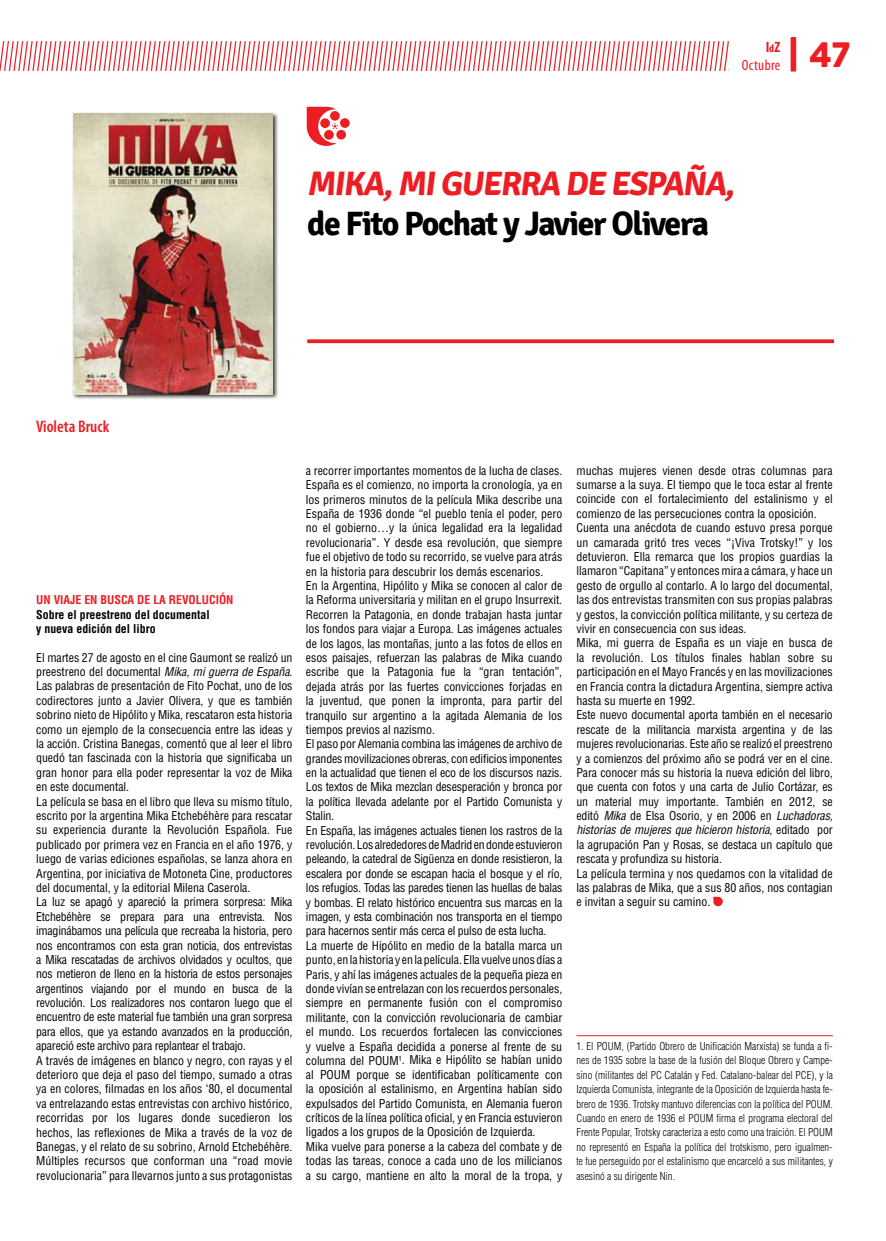
<style>
.page{position:relative;width:886px;height:1241px;background:#fff}
.page>*{position:absolute;margin:0;border:0;box-sizing:border-box;transform-origin:0 0}
.t1{font:37.5px "Archive";color:#ed1d24}
.t2{font:700 33.75px "Signika";letter-spacing:-.04em;color:#000}
.t3{font:700 33.75px "Signika";color:#ed1d24}
.t4{font:600 condensed 16.88px "Myriad Pro";color:#ed1d24}
.t5{font:condensed 15px/18px "Myriad Pro";letter-spacing:.025em;color:#ed1d24;text-align:right}
.t6{font:condensed 11.88px/14.4px "Helvetica LT Std";letter-spacing:-.005em;color:#000}
.t7{font:700 condensed 11.88px/14.4px "Helvetica LT Std";color:#000}
.t8{font:700 condensed 11.88px "Helvetica LT Std";color:#ed1d24}
.t9{font:300 condensed 10.62px/14.4px "Helvetica LT Std";color:#000;text-align:justify}
.s1{font-weight:700}
.s2{font-weight:700;font-size:11.25px}
.s3{font-family:"Signika";font-weight:700}
.s4{font-style:italic}
</style>
<div class="page">
<svg style="left:0;top:41px;width:729px;height:30px"></svg>
<svg style="left:307px;top:339px;width:527px;height:4px;background:#ee3238"></svg>
<hr style="left:576px;top:1035px;width:257px;height:1px;background:#ed1d24">
<svg style="left:713px;top:896px;width:10px;height:10px"></svg>
<div style="left:72px;top:112px;width:207px;height:288px;background:#000;opacity:.75"></div>
<img style="left:74px;top:113px;width:198px;height:281px">
<svg style="left:340px;top:118px;width:10px;height:10px"></svg>
<svg style="left:307px;top:107px;width:39px;height:39px"></svg>
<p class="t5" style="left:742px;top:38px;width:40px"><span class="s1">I</span><span class="s2">d</span><span class="s1">Z<br></span>Octubre</p>
<h1 class="t1" style="left:788px;top:33px;width:64px"><span class="s3">|</span> 47</h1>
<h2 class="t3" style="left:307px;top:163px;width:434px">MIKA,MIGUERRA DE ESPAÑA,</h2>
<h2 class="t2" style="left:307px;top:204px;width:403px">de Fito Pochat y Javier Olivera</h2>
<h3 class="t4" style="left:36px;top:415px;width:75px">Violeta Bruck</h3>
<p class="t8" style="left:36px;top:592px;width:199px">UN VIAJE EN BUSCA DE LA REVOLUCIÓN</p>
<p class="t7" style="left:36px;top:607px;width:175px">Sobre el preestreno del documental y nueva edición del libro</p>
<p class="t6" style="left:36px;top:650px;width:258px">El martes 27 de agosto en el cine Gaumont se realizó un preestreno del documental <span class="s4">Mika, mi guerra de España</span>.<br>Las palabras de presentación de Fito Pochat, uno de los codirectores junto a Javier Olivera, y que es también sobrino nieto de Hipólito y Mika, rescataron esta historia como un ejemplo de la consecuencia entre las ideas y la acción. Cristina Banegas, comentó que al leer el libro quedó tan fascinada con la historia que significaba un gran honor para ella poder representar la voz de Mika en este documental.<br>La película se basa en el libro que lleva su mismo título, escrito por la argentina Mika Etchebéhère para rescatar su experiencia durante la Revolución Española. Fue publicado por primera vez en Francia en el año 1976, y luego de varias ediciones españolas, se lanza ahora en Argentina, por iniciativa de Motoneta Cine, productores del documental, y la editorial Milena Caserola.<br>La luz se apagó y apareció la primera sorpresa: Mika Etchebéhère se prepara para una entrevista. Nos imaginábamos una película que recreaba la historia, pero nos encontramos con esta gran noticia, dos entrevistas a Mika rescatadas de archivos olvidados y ocultos, que nos metieron de lleno en la historia de estos personajes argentinos viajando por el mundo en busca de la revolución. Los realizadores nos contaron luego que el encuentro de este material fue también una gran sorpresa para ellos, que ya estando avanzados en la producción, apareció este archivo para replantear el trabajo.<br>A través de imágenes en blanco y negro, con rayas y el deterioro que deja el paso del tiempo, sumado a otras ya en colores, filmadas en los años ‘80, el documental va entrelazando estas entrevistas con archivo histórico, recorridas por los lugares donde sucedieron los hechos, las reflexiones de Mika a través de la voz de Banegas, y el relato de su sobrino, Arnold Etchebéhère.<br>Múltiples recursos que conforman una “road movie revolucionaria” para llevarnos junto a sus protagonistas</p>
<p class="t6" style="left:306px;top:463px;width:258px">a recorrer importantes momentos de la lucha de clases.<br>España es el comienzo, no importa la cronología, ya en los primeros minutos de la película Mika describe una España de 1936 donde “el pueblo tenía el poder, pero no el gobierno…y la única legalidad era la legalidad revolucionaria”. Y desde esa revolución, que siempre fue el objetivo de todo su recorrido, se vuelve para atrás en la historia para descubrir los demás escenarios.<br>En la Argentina, Hipólito y Mika se conocen al calor de la Reforma universitaria y militan en el grupo Insurrexit.<br>Recorren la Patagonia, en donde trabajan hasta juntar los fondos para viajar a Europa. Las imágenes actuales de los lagos, las montañas, junto a las fotos de ellos en esos paisajes, refuerzan las palabras de Mika cuando escribe que la Patagonia fue la “gran tentación”, dejada atrás por las fuertes convicciones forjadas en la juventud, que ponen la impronta, para partir del tranquilo sur argentino a la agitada Alemania de los tiempos previos al nazismo.<br>El paso por Alemania combina las imágenes de archivo de grandes movilizaciones obreras, con edificios imponentes en la actualidad que tienen el eco de los discursos nazis.<br>Los textos de Mika mezclan desesperación y bronca por la política llevada adelante por el Partido Comunista y Stalin.<br>En España, las imágenes actuales tienen los rastros de la revolución. Los alrededores de Madrid en donde estuvieron peleando, la catedral de Sigüenza en donde resistieron, la escalera por donde se escapan hacia el bosque y el río, los refugios. Todas las paredes tienen las huellas de balas y bombas. El relato histórico encuentra sus marcas en la imagen, y esta combinación nos transporta en el tiempo para hacernos sentir más cerca el pulso de esta lucha.<br>La muerte de Hipólito en medio de la batalla marca un punto, en la historia y en la película. Ella vuelve unos días a Paris, y ahí las imágenes actuales de la pequeña pieza en donde vivían se entrelazan con los recuerdos personales, siempre en permanente fusión con el compromiso militante, con la convicción revolucionaria de cambiar el mundo. Los recuerdos fortalecen las convicciones y vuelve a España decidida a ponerse al frente de su columna del POUM<sup>1</sup>. Mika e Hipólito se habían unido al POUM porque se identificaban políticamente con la oposición al estalinismo, en Argentina habían sido expulsados del Partido Comunista, en Alemania fueron críticos de la línea política oficial, y en Francia estuvieron ligados a los grupos de la Oposición de Izquierda.<br>Mika vuelve para ponerse a la cabeza del combate y de todas las tareas, conoce a cada uno de los milicianos a su cargo, mantiene en alto la moral de la tropa, y</p>
<p class="t6" style="left:576px;top:463px;width:258px">muchas mujeres vienen desde otras columnas para sumarse a la suya. El tiempo que le toca estar al frente coincide con el fortalecimiento del estalinismo y el comienzo de las persecuciones contra la oposición.<br>Cuenta una anécdota de cuando estuvo presa porque un camarada gritó tres veces “¡Viva Trotsky!” y los detuvieron. Ella remarca que los propios guardias la llamaron “Capitana” y entonces mira a cámara, y hace un gesto de orgullo al contarlo. A lo largo del documental, las dos entrevistas transmiten con sus propias palabras y gestos, la convicción política militante, y su certeza de vivir en consecuencia con sus ideas.<br>Mika, mi guerra de España es un viaje en busca de la revolución. Los títulos finales hablan sobre su participación en el Mayo Francés y en las movilizaciones en Francia contra la dictadura Argentina, siempre activa hasta su muerte en 1992.<br>Este nuevo documental aporta también en el necesario rescate de la militancia marxista argentina y de las mujeres revolucionarias. Este año se realizó el preestreno y a comienzos del próximo año se podrá ver en el cine.<br>Para conocer más su historia la nueva edición del libro, que cuenta con fotos y una carta de Julio Cortázar, es un material muy importante. También en 2012, se editó <span class="s4">Mika</span> de Elsa Osorio, y en 2006 en <span class="s4">Luchadoras, historias de mujeres que hicieron historia</span>, editado por la agrupación Pan y Rosas, se destaca un capítulo que rescata y profundiza su historia.<br>La película termina y nos quedamos con la vitalidad de las palabras de Mika, que a sus 80 años, nos contagian e invitan a seguir su camino.</p>
<p class="t9" style="left:576px;top:1038px;width:258px">1. El POUM, (Partido Obrero de Unificación Marxista) se funda a fi&shy;nes de 1935 sobre la base de la fusión del Bloque Obrero y Campe&shy;sino (militantes del PC Catalán y Fed. Catalano-balear del PCE), y la Izquierda Comunista, integrante de la Oposición de Izquierda hasta fe&shy;brero de 1936. Trotsky mantuvo diferencias con la política del POUM.<br>Cuando en enero de 1936 el POUM firma el programa electoral del Frente Popular, Trotsky caracteriza a esto como una traición. El POUM no representó en España la política del trotskismo, pero igualmen&shy;te fue perseguido por el estalinismo que encarceló a sus militantes, y asesinó a su dirigente Nin.</p>
</div>
